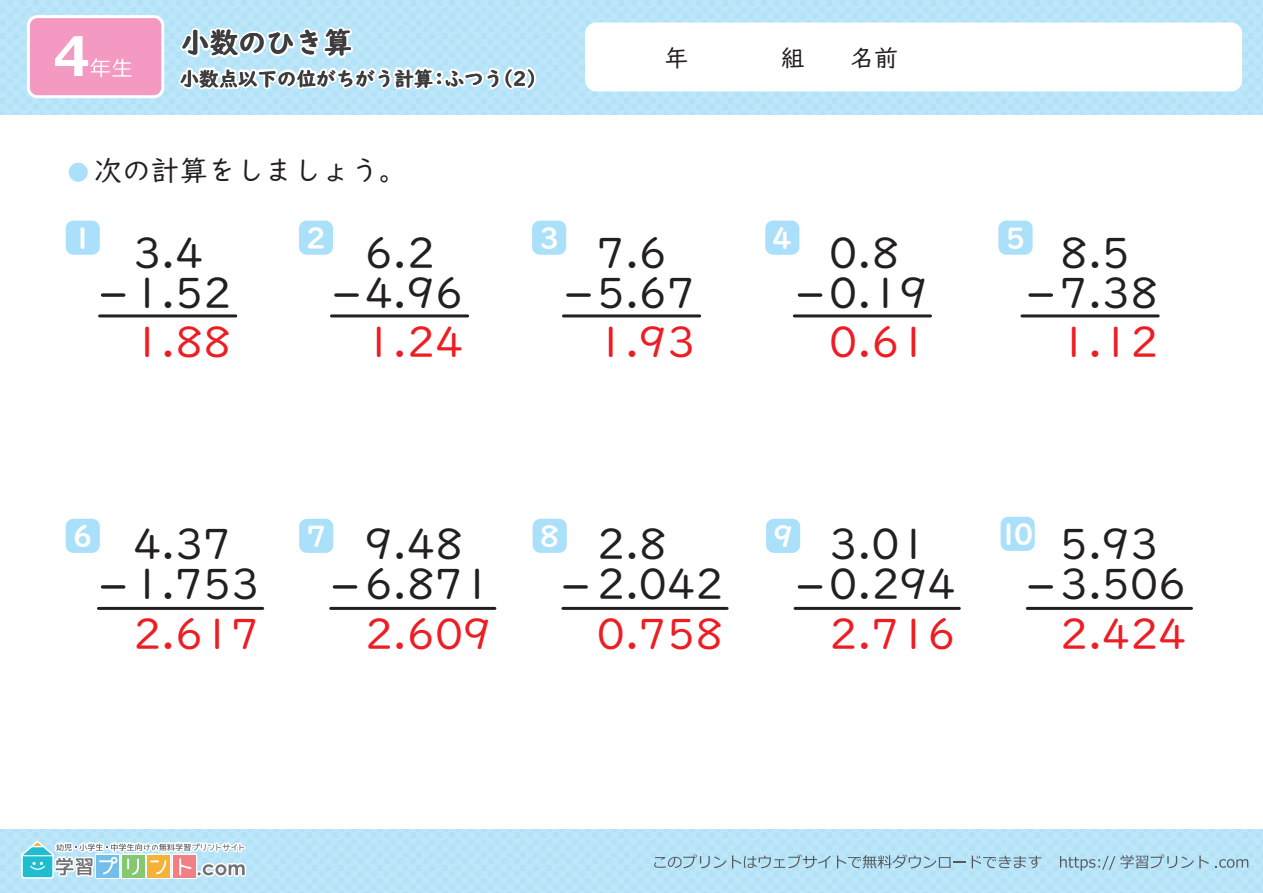
<style>
.page{position:relative;width:1263px;height:893px;background:#fff}
.page>*{position:absolute;margin:0;border:0;box-sizing:border-box;transform-origin:0 0}
.t1{font:42.6px/40px "UD Digi Kyokasho NP R";color:#231f20}
.t2{font:42.6px "UD Digi Kyokasho NP R";color:#ee1d23}
.t3{font:28.65px "UD Digi Kyokasho NP B";color:#fff}
.t4{font:28.5px "UD Digi Kyokasho NP R";color:#231f20}
.t5{font:28.5px "UD Digi Kyokasho NP B";color:#231f20}
.t6{font:24px "UD Digi Kyokasho NP R";color:#231f20}
.t7{font:19.5px "UD Digi Kyokasho NP B";color:#231f20}
</style>
<div class="page">
<div style="left:0;top:0;width:1263px;height:114px;background:#bde6f9"></div>
<div style="left:585px;top:23px;width:657px;height:69px;background:#fff;border-radius:11px"></div>
<div style="left:27px;top:15px;width:137px;height:83px;border:6px solid #fff;border-radius:8px"></div>
<div style="left:30px;top:18px;width:131px;height:77px;background:#f499c2;border-radius:8px"></div>
<svg style="left:55px;top:36px;width:77px;height:41px"></svg>
<div style="left:0;top:830px;width:1263px;height:63px;background:#bde6f9"></div>
<svg style="left:1060px;top:854px;width:149px;height:17px"></svg>
<svg style="left:1215px;top:859px;width:33px;height:9px"></svg>
<svg style="left:654px;top:854px;width:72px;height:14px"></svg>
<svg style="left:732px;top:854px;width:99px;height:14px"></svg>
<svg style="left:837px;top:854px;width:129px;height:14px"></svg>
<svg style="left:972px;top:855px;width:69px;height:13px"></svg>
<svg style="left:15px;top:829px;width:233px;height:51px"></svg>
<div style="left:69px;top:163px;width:19px;height:19px;background:#aae0f9;border-radius:50%"></div>
<svg style="left:336px;top:293px;width:21px;height:4px"></svg>
<svg style="left:103px;top:293px;width:21px;height:4px"></svg>
<svg style="left:568px;top:293px;width:21px;height:4px"></svg>
<svg style="left:799px;top:293px;width:22px;height:4px"></svg>
<hr style="left:794px;top:314px;width:136px;height:3px;background:#231f20">
<hr style="left:563px;top:314px;width:137px;height:3px;background:#231f20">
<hr style="left:331px;top:314px;width:137px;height:3px;background:#231f20">
<hr style="left:1022px;top:314px;width:136px;height:3px;background:#231f20">
<hr style="left:100px;top:314px;width:136px;height:3px;background:#231f20">
<hr style="left:98px;top:607px;width:165px;height:3px;background:#231f20">
<hr style="left:795px;top:607px;width:164px;height:3px;background:#231f20">
<hr style="left:563px;top:607px;width:164px;height:3px;background:#231f20">
<hr style="left:331px;top:607px;width:164px;height:3px;background:#231f20">
<hr style="left:1027px;top:607px;width:164px;height:3px;background:#231f20">
<svg style="left:1030px;top:293px;width:21px;height:4px"></svg>
<svg style="left:334px;top:585px;width:22px;height:4px"></svg>
<svg style="left:103px;top:585px;width:21px;height:4px"></svg>
<svg style="left:565px;top:585px;width:21px;height:4px"></svg>
<svg style="left:799px;top:585px;width:22px;height:4px"></svg>
<svg style="left:1030px;top:585px;width:21px;height:4px"></svg>
<div style="left:765px;top:221px;width:34px;height:34px;background:#aae0f9;border-radius:8px"></div>
<div style="left:299px;top:221px;width:34px;height:34px;background:#aae0f9;border-radius:8px"></div>
<div style="left:532px;top:221px;width:34px;height:34px;background:#aae0f9;border-radius:8px"></div>
<div style="left:1000px;top:517px;width:35px;height:34px;background:#aae0f9;border-radius:8px"></div>
<div style="left:66px;top:221px;width:34px;height:34px;background:#aae0f9;border-radius:8px"></div>
<div style="left:299px;top:519px;width:34px;height:34px;background:#aae0f9;border-radius:8px"></div>
<div style="left:66px;top:519px;width:34px;height:34px;background:#aae0f9;border-radius:8px"></div>
<div style="left:533px;top:519px;width:34px;height:34px;background:#aae0f9;border-radius:8px"></div>
<div style="left:998px;top:221px;width:34px;height:34px;background:#aae0f9;border-radius:8px"></div>
<div style="left:766px;top:519px;width:34px;height:34px;background:#aae0f9;border-radius:8px"></div>
<svg style="left:175px;top:0;width:365px;height:115px"></svg>
<p class="t5" style="left:181px;top:26px;width:173px">小数のひき算</p>
<p class="t7" style="left:180px;top:67px;width:271px">小数点以下の位がちがう計算：</p>
<p class="t7" style="left:493px;top:67px;width:54px">（2）</p>
<p class="t7" style="left:445px;top:67px;width:60px">ふつう</p>
<p class="t6" style="left:664px;top:44px;width:25px">年</p>
<p class="t6" style="left:781px;top:44px;width:25px">組</p>
<p class="t6" style="left:850px;top:44px;width:49px">名前</p>
<p class="t4" style="left:94px;top:154px;width:315px">次の計算をしましょう。</p>
<p class="t3" style="left:73px;top:221px;width:22px">1</p>
<p class="t1" style="left:133px;top:233px;width:100px">3.4<br>1.52</p>
<p class="t3" style="left:306px;top:221px;width:22px">2</p>
<p class="t3" style="left:539px;top:221px;width:22px">3</p>
<p class="t3" style="left:772px;top:221px;width:22px">4</p>
<p class="t3" style="left:1005px;top:221px;width:22px">5</p>
<p class="t1" style="left:365px;top:233px;width:100px">6.2<br>4.96</p>
<p class="t1" style="left:597px;top:233px;width:100px">7.6<br>5.67</p>
<p class="t1" style="left:829px;top:233px;width:100px">0.8<br>0.19</p>
<p class="t1" style="left:1060px;top:233px;width:100px">8.5<br>7.38</p>
<p class="t2" style="left:133px;top:318px;width:100px">1.88</p>
<p class="t2" style="left:365px;top:318px;width:100px">1.24</p>
<p class="t2" style="left:597px;top:318px;width:100px">1.93</p>
<p class="t2" style="left:829px;top:318px;width:100px">0.61</p>
<p class="t2" style="left:1060px;top:318px;width:100px">1.12</p>
<p class="t3" style="left:998px;top:517px;width:37px">10</p>
<p class="t3" style="left:73px;top:519px;width:22px">6</p>
<p class="t3" style="left:306px;top:519px;width:22px">7</p>
<p class="t3" style="left:539px;top:519px;width:22px">8</p>
<p class="t3" style="left:773px;top:519px;width:22px">9</p>
<p class="t1" style="left:133px;top:524px;width:128px">4.37<br>1.753</p>
<p class="t1" style="left:365px;top:524px;width:128px">9.48<br>6.871</p>
<p class="t1" style="left:597px;top:524px;width:128px">2.8<br>2.042</p>
<p class="t1" style="left:829px;top:524px;width:128px">3.01<br>0.294</p>
<p class="t1" style="left:1060px;top:524px;width:128px">5.93<br>3.506</p>
<p class="t2" style="left:133px;top:610px;width:128px">2.617</p>
<p class="t2" style="left:365px;top:610px;width:128px">2.609</p>
<p class="t2" style="left:597px;top:610px;width:128px">0.758</p>
<p class="t2" style="left:829px;top:610px;width:128px">2.716</p>
<p class="t2" style="left:1060px;top:610px;width:128px">2.424</p>
</div>
